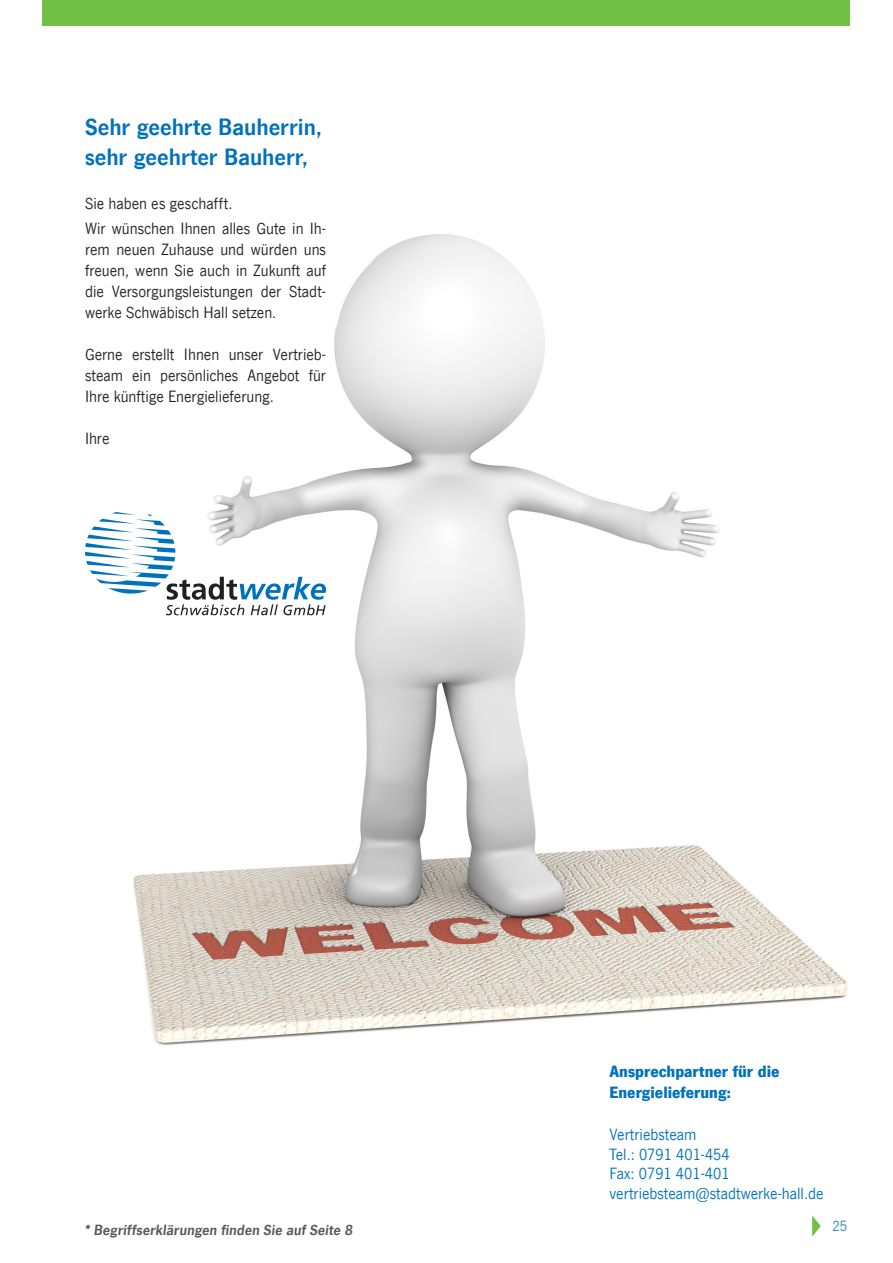
<style>
.page{position:relative;width:893px;height:1263px;background:#fff}
.page>*{position:absolute;margin:0;border:0;box-sizing:border-box;transform-origin:0 0}
.Überschriften_klein{font:700 24px/30px "News Gothic Com";color:#0072bc}
.Fließtext{font:16.5px/21px "News Gothic Com";color:#231f20;text-align:justify}
.Fließtext-2{font:16.5px "News Gothic Com";color:#0072bc}
.Fließtext-3{font:900 16.5px/21px "News Gothic Com";color:#0072bc}
.Überschriften_klein-2{font:16.5px "News Gothic Com";letter-spacing:.005em;color:#231f20}
.t1{font:italic 700 15px "News Gothic Com";letter-spacing:.005em;color:#57585a}
.t2{font:15px "News Gothic Com";color:#2783c5}
</style>
<div class="page">
<div style="left:43px;top:0;width:807px;height:26px;background:#71bf44"></div>
<svg style="left:812px;top:1215px;width:9px;height:22px"></svg>
<img style="left:133px;top:234px;width:715px;height:811px">
<svg style="left:85px;top:512px;width:241px;height:103px"></svg>
<p class="Überschriften_klein" style="left:85px;top:112px;width:239px">Sehr geehrte Bauherrin, sehr geehrter Bauherr,</p>
<p class="Überschriften_klein-2" style="left:85px;top:195px;width:149px">Sie haben es geschafft.</p>
<p class="Fließtext" style="left:85px;top:218px;width:242px">Wir wünschen Ihnen alles Gute in Ih&shy;rem neuen Zuhause und würden uns freuen, wenn Sie auch in Zukunft auf die Versorgungsleistungen der Stadt&shy;werke Schwäbisch Hall setzen.</p>
<p class="Fließtext" style="left:85px;top:344px;width:242px">Gerne erstellt Ihnen unser Vertrieb&shy;steam ein persönliches Angebot für Ihre künftige Energielieferung.</p>
<p class="Fließtext" style="left:85px;top:428px;width:26px">Ihre</p>
<p class="t1" style="left:85px;top:1222px;width:269px">* Begriffserklärungen finden Sie auf Seite 8</p>
<p class="Fließtext-3" style="left:609px;top:1060px;width:172px">Ansprechpartner für die<br>Energielieferung:</p>
<p class="Fließtext-2" style="left:609px;top:1125px;width:89px">Vertriebsteam</p>
<p class="Fließtext-2" style="left:609px;top:1145px;width:122px">Tel.: 0791 401-454</p>
<p class="Fließtext-2" style="left:609px;top:1165px;width:122px">Fax: 0791 401-401</p>
<p class="Fließtext-2" style="left:609px;top:1185px;width:216px">vertriebsteam@stadtwerke-hall.de</p>
<p class="t2" style="left:832px;top:1218px;width:16px">25</p>
</div>
